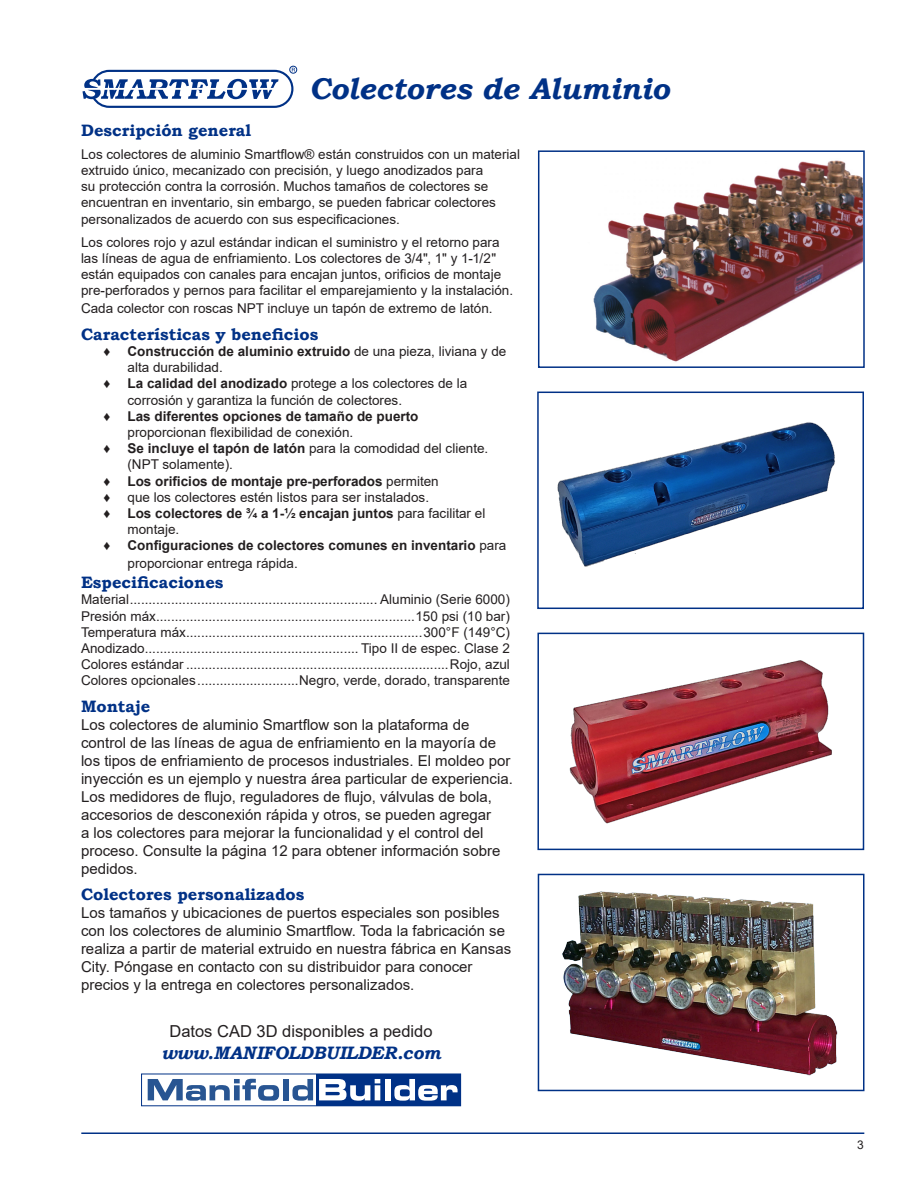
<style>
.page{position:relative;width:918px;height:1188px;background:#fff}
.page>*{position:absolute;margin:0;border:0;box-sizing:border-box;transform-origin:0 0}
.t1{font:italic 700 30px "Bookman Old Style";color:#003186}
.Paragraph_Style_1{font:italic 700 18px "Bookman Old Style";letter-spacing:-.005em;color:#003186}
.t2{font:700 16.5px "Bookman Old Style";color:#003186}
.Paragraph_Style_1-2{font:16.5px "Arial";color:#231f20}
.t3{font:15px/18px "Arial";color:#231f20}
.t4{font:13.5px/16.2px "Arial";color:#231f20}
.t5{font:700 13.5px/16.2px "Arial";color:#231f20}
.t6{font:12px "Arial";color:#231f20}
.s1{font-weight:700}
.s2{font-weight:400}
</style>
<div class="page">
<hr style="left:81px;top:1132px;width:783px;height:2px;background:#003186">
<svg style="left:83px;top:66px;width:214px;height:42px"></svg>
<img style="left:593px;top:160px;width:269px;height:202px">
<div style="left:538px;top:150px;width:327px;height:218px;border:2px solid #003186"></div>
<img style="left:557px;top:422px;width:278px;height:145px">
<div style="left:537px;top:392px;width:327px;height:217px;border:2px solid #003186"></div>
<img style="left:569px;top:660px;width:263px;height:164px">
<div style="left:537px;top:633px;width:327px;height:217px;border:2px solid #003186"></div>
<img style="left:562px;top:891px;width:276px;height:185px">
<div style="left:538px;top:874px;width:326px;height:217px;border:2px solid #003186"></div>
<div style="left:316px;top:1074px;width:145px;height:32px;background:#003186"></div>
<svg style="left:148px;top:1079px;width:131px;height:22px"></svg>
<div style="left:283px;top:1079px;width:6px;height:21px;background:#285592"></div>
<svg style="left:292px;top:1079px;width:21px;height:22px"></svg>
<svg style="left:319px;top:1079px;width:61px;height:22px"></svg>
<div style="left:385px;top:1079px;width:6px;height:21px;background:#fff"></div>
<svg style="left:394px;top:1079px;width:64px;height:22px"></svg>
<p class="t2" style="left:81px;top:119px;width:171px">Descripción general</p>
<p class="t1" style="left:309px;top:67px;width:362px">Colectores de Aluminio</p>
<p class="t4" style="left:81px;top:146px;width:441px">Los colectores de aluminio Smartflow® están construidos con un material extruido único, mecanizado con precisión, y luego anodizados para<br>su protección contra la corrosión. Muchos tamaños de colectores se encuentran en inventario, sin embargo, se pueden fabricar colectores personalizados de acuerdo con sus especificaciones.</p>
<p class="t4" style="left:81px;top:234px;width:434px">Los colores rojo y azul estándar indican el suministro y el retorno para las líneas de agua de enfriamiento. Los colectores de 3/4", 1" y 1-1/2" están equipados con canales para encajan juntos, orificios de montaje pre-perforados y pernos para facilitar el emparejamiento y la instalación.</p>
<p class="t4" style="left:81px;top:300px;width:413px">Cada colector con roscas NPT incluye un tapón de extremo de latón.</p>
<p class="t2" style="left:81px;top:322px;width:239px">Características y beneficios</p>
<p class="t5" style="left:104px;top:343px;width:8px">♦</p>
<p class="t4" style="left:128px;top:343px;width:380px"><span class="s1">Construcción de aluminio extruido</span> de una pieza, liviana y de alta durabilidad.</p>
<p class="t4" style="left:104px;top:375px;width:8px">♦</p>
<p class="t4" style="left:128px;top:375px;width:341px"><span class="s1">La calidad del anodizado</span> protege a los colectores de la corrosión y garantiza la función de colectores.</p>
<p class="t4" style="left:104px;top:408px;width:8px">♦</p>
<p class="t5" style="left:128px;top:408px;width:293px">Las diferentes opciones de tamaño de puerto <span class="s2">proporcionan flexibilidad de conexión.</span></p>
<p class="t4" style="left:104px;top:440px;width:8px">♦</p>
<p class="t4" style="left:128px;top:440px;width:362px"><span class="s1">Se incluye el tapón de latón</span> para la comodidad del cliente. (NPT solamente).</p>
<p class="t4" style="left:104px;top:473px;width:8px">♦</p>
<p class="t5" style="left:128px;top:473px;width:313px">Los orificios de montaje pre-perforados <span class="s2">permiten</span></p>
<p class="t4" style="left:104px;top:489px;width:8px">♦</p>
<p class="t4" style="left:128px;top:489px;width:303px">que los colectores estén listos para ser instalados.</p>
<p class="t4" style="left:104px;top:505px;width:8px">♦</p>
<p class="t5" style="left:128px;top:505px;width:359px">Los colectores de 3/4 a 1-1/2 encajan juntos <span class="s2">para facilitar el montaje.</span></p>
<p class="t5" style="left:104px;top:538px;width:8px">♦</p>
<p class="t5" style="left:128px;top:537px;width:380px;line-height:18px">Configuraciones de colectores comunes en inventario <span class="s2">para proporcionar entrega rápida.</span></p>
<p class="t2" style="left:81px;top:571px;width:144px">Especificaciones</p>
<p class="t4" style="left:81px;top:591px;width:430px">Material.................................................................. Aluminio (Serie 6000)</p>
<p class="t4" style="left:81px;top:608px;width:430px">Presión máx.....................................................................150 psi (10 bar)</p>
<p class="t4" style="left:81px;top:624px;width:430px">Temperatura máx...............................................................300°F (149°C)</p>
<p class="t4" style="left:81px;top:640px;width:430px">Anodizado......................................................... Tipo II de espec. Clase 2</p>
<p class="t4" style="left:81px;top:656px;width:430px">Colores estándar ......................................................................Rojo, azul</p>
<p class="t4" style="left:81px;top:672px;width:430px">Colores opcionales...........................Negro, verde, dorado, transparente</p>
<p class="t2" style="left:81px;top:694px;width:71px">Montaje</p>
<p class="t3" style="left:81px;top:716px;width:433px">Los colectores de aluminio Smartflow son la plataforma de control de las líneas de agua de enfriamiento en la mayoría de los tipos de enfriamiento de procesos industriales. El moldeo por inyección es un ejemplo y nuestra área particular de experiencia.<br>Los medidores de flujo, reguladores de flujo, válvulas de bola, accesorios de desconexión rápida y otros, se pueden agregar<br>a los colectores para mejorar la funcionalidad y el control del proceso. Consulte la página 12 para obtener información sobre pedidos.</p>
<p class="t2" style="left:81px;top:883px;width:225px">Colectores personalizados</p>
<p class="t3" style="left:81px;top:904px;width:432px">Los tamaños y ubicaciones de puertos especiales son posibles con los colectores de aluminio Smartflow. Toda la fabricación se realiza a partir de material extruido en nuestra fábrica en Kansas City. Póngase en contacto con su distribuidor para conocer precios y la entrega en colectores personalizados.</p>
<p class="Paragraph_Style_1-2" style="left:169px;top:1020px;width:265px">Datos CAD 3D disponibles a pedido</p>
<p class="Paragraph_Style_1" style="left:162px;top:1039px;width:281px">www.MANIFOLDBUILDER.com</p>
<p class="t6" style="left:857px;top:1137px;width:8px">3</p>
</div>
